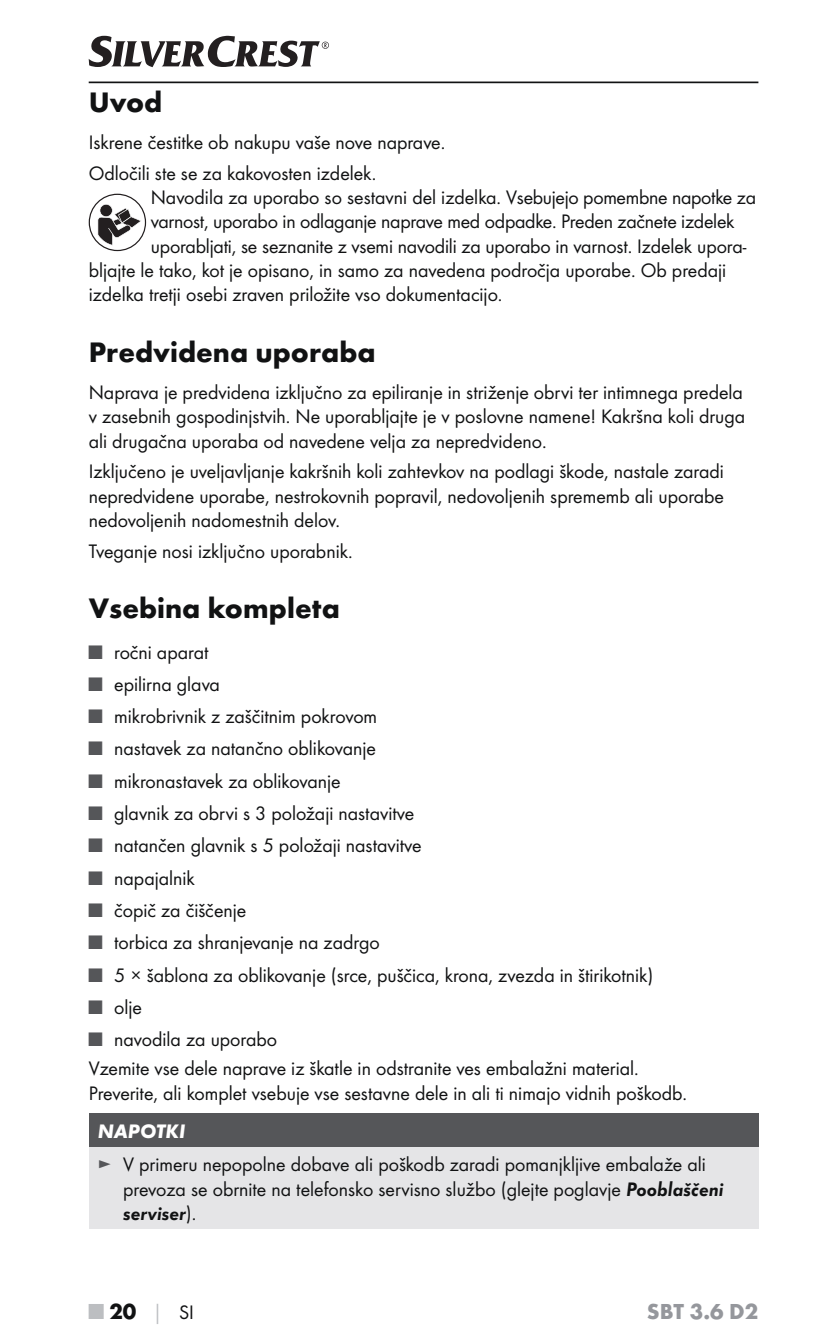
<style>
.page{position:relative;width:828px;height:1339px;background:#fff}
.page>*{position:absolute;margin:0;border:0;box-sizing:border-box;transform-origin:0 0}
.t1{font:700 29.25px "Futura";color:#111213}
.t2{font:700 22.5px "Futura";color:#95979c}
.t3{font:700 22.5px "Futura";color:#111213}
.t4{font:20.25px/24.3px "Futura Boo";color:#111213}
.t5{font:20.25px "Futura Dem Obl";color:#111213}
.t6{font:italic 700 20.25px "Futura";color:#fff}
.s1{color:#555659}
.s2{font-family:"Futura Dem Obl"}
.s3{font-family:"Futura Boo"}
.s4{color:#bcbec1}
.s5{font-size:20.25px;color:#bcbec1}
.s6{font-family:"Futura Boo";font-weight:400;font-size:20.25px}
</style>
<div class="page">
<hr style="left:89px;top:81px;width:669px;height:2px;background:#111213">
<svg style="left:89px;top:36px;width:240px;height:31px"></svg>
<svg style="left:89px;top:194px;width:57px;height:56px"></svg>
<div style="left:89px;top:194px;width:57px;height:57px;border:1px solid #231f20;border-radius:50%"></div>
<svg style="left:98px;top:204px;width:44px;height:41px"></svg>
<div style="left:89px;top:1113px;width:669px;height:34px;background:#555659"></div>
<div style="left:89px;top:1147px;width:669px;height:81px;background:#e5e5e7"></div>
<h1 class="t1" style="left:89px;top:91px;width:75px">Uvod</h1>
<p class="t4" style="left:89px;top:128px;width:358px;line-height:30.6px">Iskrene čestitke ob nakupu vaše nove naprave.<br>Odločili ste se za kakovosten izdelek.</p>
<p class="t4" style="left:151px;top:186px;width:607px">Navodila za uporabo so sestavni del izdelka. Vsebujejo pomembne napotke za</p>
<p class="t4" style="left:151px;top:210px;width:585px">varnost, uporabo in odlaganje naprave med odpadke. Preden začnete izdelek</p>
<p class="t4" style="left:151px;top:235px;width:597px">uporabljati, se seznanite z vsemi navodili za uporabo in varnost. Izdelek upora-</p>
<p class="t4" style="left:89px;top:259px;width:639px">bljajte le tako, kot je opisano, in samo za navedena področja uporabe. Ob predaji</p>
<p class="t4" style="left:89px;top:283px;width:415px">izdelka tretji osebi zraven priložite vso dokumentacijo.</p>
<h1 class="t1" style="left:89px;top:340px;width:288px">Predvidena uporaba</h1>
<p class="t4" style="left:89px;top:381px;width:658px;text-align:justify">Naprava je predvidena izključno za epiliranje in striženje obrvi ter intimnega predela v zasebnih gospodinjstvih. Ne uporabljajte je v poslovne namene! Kakršna koli druga ali drugačna uporaba od navedene velja za nepredvideno.</p>
<p class="t4" style="left:89px;top:460px;width:637px;text-align:justify">Izključeno je uveljavljanje kakršnih koli zahtevkov na podlagi škode, nastale zaradi nepredvidene uporabe, nestrokovnih popravil, nedovoljenih sprememb ali uporabe nedovoljenih nadomestnih delov.</p>
<p class="t4" style="left:89px;top:539px;width:266px">Tveganje nosi izključno uporabnik.</p>
<h1 class="t1" style="left:89px;top:597px;width:253px">Vsebina kompleta</h1>
<p class="t4" style="left:89px;top:640px;width:121px"><span class="s1">■</span> ročni aparat</p>
<p class="t4" style="left:89px;top:673px;width:133px"><span class="s1">■</span> epilirna glava</p>
<p class="t4" style="left:89px;top:705px;width:290px"><span class="s1">■</span> mikrobrivnik z zaščitnim pokrovom</p>
<p class="t4" style="left:89px;top:737px;width:289px"><span class="s1">■</span> nastavek za natančno oblikovanje</p>
<p class="t4" style="left:89px;top:769px;width:253px"><span class="s1">■</span> mikronastavek za oblikovanje</p>
<p class="t4" style="left:89px;top:802px;width:327px"><span class="s1">■</span> glavnik za obrvi s 3 položaji nastavitve</p>
<p class="t4" style="left:89px;top:834px;width:334px"><span class="s1">■</span> natančen glavnik s 5 položaji nastavitve</p>
<p class="t4" style="left:89px;top:866px;width:108px"><span class="s1">■</span> napajalnik</p>
<p class="t4" style="left:89px;top:899px;width:159px"><span class="s1">■</span> čopič za čiščenje</p>
<p class="t4" style="left:89px;top:931px;width:292px"><span class="s1">■</span> torbica za shranjevanje na zadrgo</p>
<p class="t4" style="left:89px;top:963px;width:566px"><span class="s1">■</span> 5 × šablona za oblikovanje (srce, puščica, krona, zvezda in štirikotnik)</p>
<p class="t4" style="left:89px;top:995px;width:55px"><span class="s1">■</span> olje</p>
<p class="t4" style="left:89px;top:1025px;width:552px;line-height:29px"><span class="s1">■</span> navodila za uporabo<br>Vzemite vse dele naprave iz škatle in odstranite ves embalažni material.</p>
<p class="t4" style="left:89px;top:1081px;width:600px">Preverite, ali komplet vsebuje vse sestavne dele in ali ti nimajo vidnih poškodb.</p>
<p class="t6" style="left:98px;top:1124px;width:89px">NAPOTKI</p>
<p class="t4" style="left:123px;top:1153px;width:602px;text-indent:-26px"><span class="s1">►</span> V primeru nepopolne dobave ali poškodb zaradi pomanjkljive embalaže ali prevoza se obrnite na telefonsko servisno službo (glejte poglavje <span class="s2">Pooblaščeni</span></p>
<p class="t5" style="left:123px;top:1203px;width:75px">serviser<span class="s3">).</span></p>
<p class="t3" style="left:89px;top:1302px;width:107px"><span class="s4">■</span> 20 <span class="s5">│</span> <span class="s6">SI</span></p>
<p class="t2" style="left:647px;top:1302px;width:113px">SBT 3.6 D2</p>
</div>
